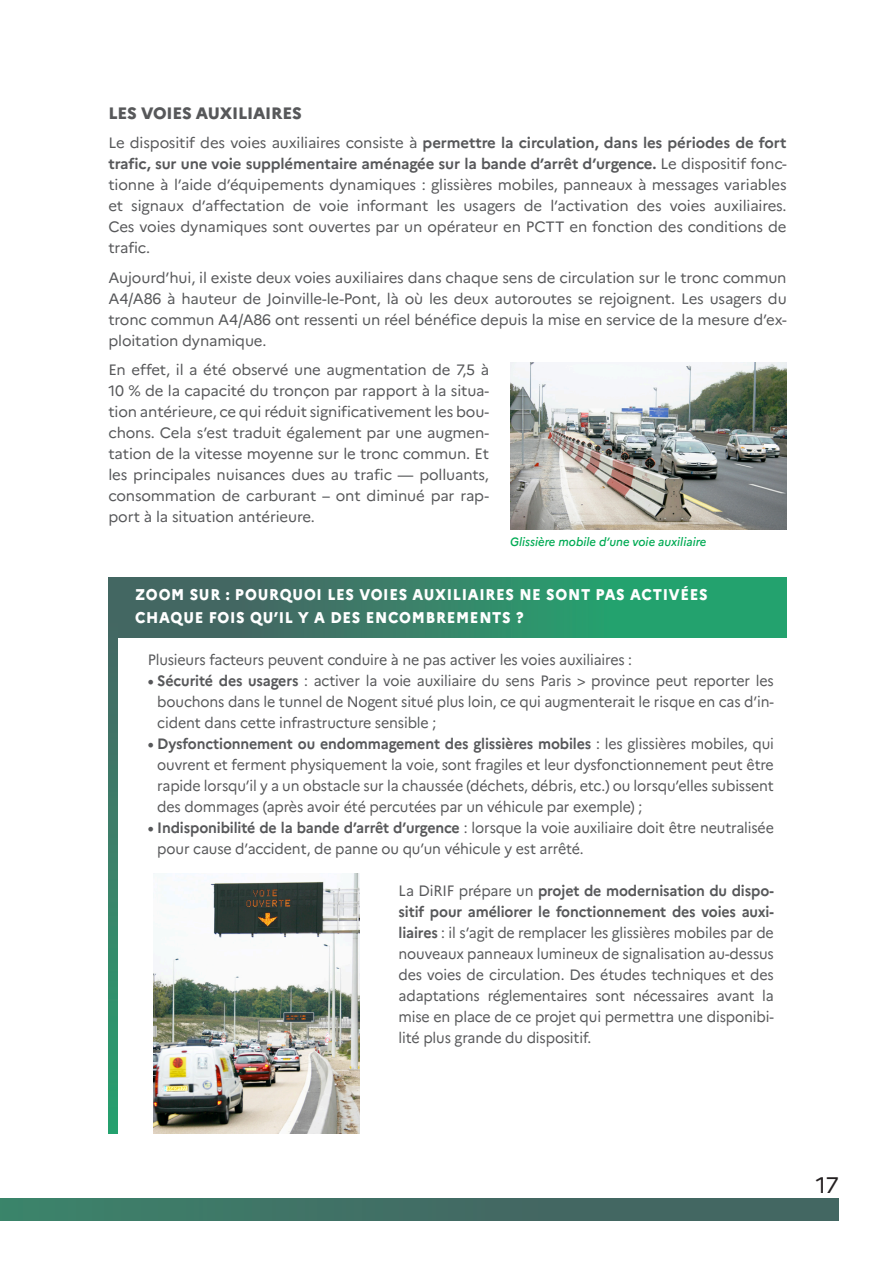
<style>
.page{position:relative;width:893px;height:1263px;background:#fff}
.page>*{position:absolute;margin:0;border:0;box-sizing:border-box;transform-origin:0 0}
.t1{font:22.5px "Marianne";color:#231f20}
.t2{font:800 16.5px "Marianne";letter-spacing:-.01em;color:#57585a}
.t3{font:800 15.6px/22.4px "Marianne";letter-spacing:.05em;color:#fff;scale:.93 1}
.t4{font:15px/21px "Marianne";letter-spacing:-.01em;color:#57585a;text-align:justify;scale:.95 1}
.t5{font:15px/21px "Marianne";letter-spacing:-.01em;color:#57585a;text-align:justify}
.t6{font:italic 500 12px "Marianne";color:#00ab54;scale:.96 1}
.s1{font-weight:700}
</style>
<div class="page">
<div style="left:0;top:1198px;width:839px;height:22px;background:linear-gradient(to right,#3c816a,#456060)"></div>
<img style="left:510px;top:362px;width:277px;height:167px">
<div style="left:108px;top:577px;width:679px;height:60px;background:linear-gradient(to right,#4b5e61,#1eae71)"></div>
<img style="left:153px;top:873px;width:207px;height:260px">
<svg style="left:108px;top:577px;width:10px;height:556px"></svg>
<p class="t2" style="left:108px;top:103px;width:195px">LES VOIES AUXILIAIRES</p>
<p class="t5" style="left:108px;top:132px;width:680px">Le dispositif des voies auxiliaires consiste à <span class="s1">permettre la circulation, dans les périodes de fort trafic, sur une voie supplémentaire aménagée sur la bande d’arrêt d’urgence.</span> Le dispositif fonc&shy;tionne à l’aide d’équipements dynamiques : glissières mobiles, panneaux à messages variables et signaux d’affectation de voie informant les usagers de l’activation des voies auxiliaires.<br>Ces voies dynamiques sont ouvertes par un opérateur en PCTT en fonction des conditions de trafic.</p>
<p class="t5" style="left:108px;top:267px;width:680px">Aujourd’hui, il existe deux voies auxiliaires dans chaque sens de circulation sur le tronc commun A4/A86 à hauteur de Joinville-le-Pont, là où les deux autoroutes se rejoignent. Les usagers du tronc commun A4/A86 ont ressenti un réel bénéfice depuis la mise en service de la mesure d’ex&shy;ploitation dynamique.</p>
<p class="t5" style="left:108px;top:359px;width:382px">En effet, il a été observé une augmentation de 7,5 à 10 % de la capacité du tronçon par rapport à la situa&shy;tion antérieure, ce qui réduit significativement les bou&shy;chons. Cela s’est traduit également par une augmen&shy;tation de la vitesse moyenne sur le tronc commun. Et les principales nuisances dues au trafic — polluants, consommation de carburant – ont diminué par rap&shy;port à la situation antérieure.</p>
<p class="t6" style="left:510px;top:535px;width:206px">Glissière mobile d’une voie auxiliaire</p>
<p class="t3" style="left:135px;top:583px;width:617px">ZOOM SUR : POURQUOI LES VOIES AUXILIAIRES NE SONT PAS ACTIVÉES<br>CHAQUE FOIS QU’IL Y A DES ENCOMBREMENTS ?</p>
<p class="t4" style="left:148px;top:649px;width:511px">Plusieurs facteurs peuvent conduire à ne pas activer les voies auxiliaires :</p>
<p class="t4" style="left:157px;top:670px;width:651px;text-indent:-10px"><span class="s1">• Sécurité des usagers</span> : activer la voie auxiliaire du sens Paris &gt; province peut reporter les bouchons dans le tunnel de Nogent situé plus loin, ce qui augmenterait le risque en cas d’in&shy;cident dans cette infrastructure sensible ;</p>
<p class="t4" style="left:157px;top:733px;width:651px;text-indent:-10px"><span class="s1">• Dysfonctionnement ou endommagement des glissières mobiles</span> : les glissières mobiles, qui ouvrent et ferment physiquement la voie, sont fragiles et leur dysfonctionnement peut être rapide lorsqu’il y a un obstacle sur la chaussée (déchets, débris, etc.) ou lorsqu’elles subissent des dommages (après avoir été percutées par un véhicule par exemple) ;</p>
<p class="t4" style="left:157px;top:817px;width:651px;text-indent:-10px"><span class="s1">• Indisponibilité de la bande d’arrêt d’urgence</span> : lorsque la voie auxiliaire doit être neutralisée pour cause d’accident, de panne ou qu’un véhicule y est arrêté.</p>
<p class="t4" style="left:399px;top:880px;width:397px">La DiRIF prépare un <span class="s1">projet de modernisation du dispo&shy;sitif pour améliorer le fonctionnement des voies auxi&shy;liaires</span> : il s’agit de remplacer les glissières mobiles par de nouveaux panneaux lumineux de signalisation au-dessus des voies de circulation. Des études techniques et des adaptations réglementaires sont nécessaires avant la mise en place de ce projet qui permettra une disponibi&shy;lité plus grande du dispositif.</p>
<h1 class="t1" style="left:816px;top:1171px;width:25px">17</h1>
</div>
